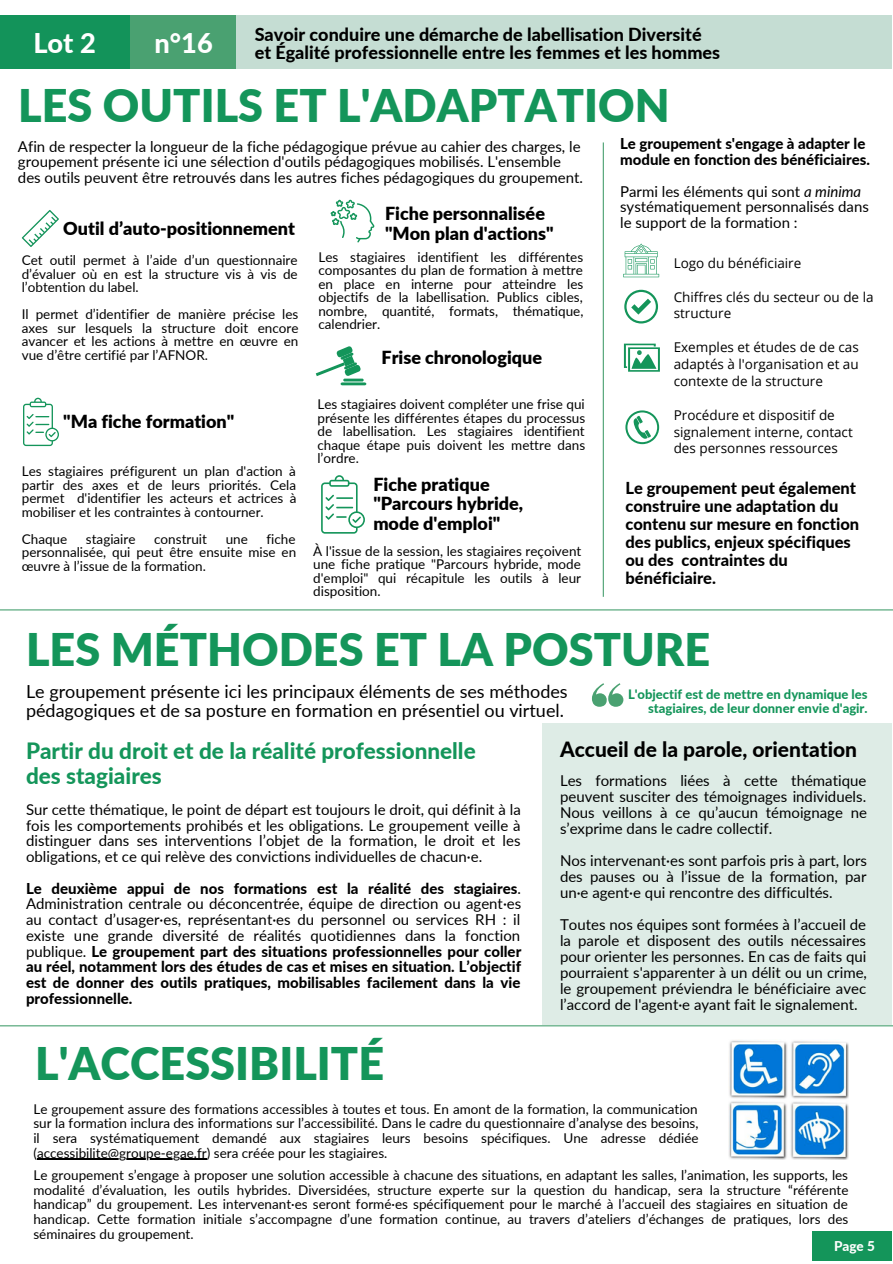
<style>
.page{position:relative;width:893px;height:1264px;background:#fff}
.page>*{position:absolute;margin:0;border:0;box-sizing:border-box;transform-origin:0 0}
.t1{font:900 45px "Lato";color:#14955a}
.t2{font:800 27.15px "Lato";color:#fff}
.t3{font:800 22.5px/24.8px "Lato";color:#14955a}
.t4{font:800 21px "Lato";color:#000}
.t5{font:900 18px/19px "Lato";color:#000}
.t6{font:18px/19px "Lato";color:#000}
.t7{font:800 18px/18px "Lato";color:#000}
.t8{font:800 16.5px/18px "Lato";color:#000}
.t9{font:15px/16px "Lato";color:#000;text-align:justify}
.t10{font:800 15px/15.8px "Lato";color:#000;text-align:justify}
.t11{font:13.5px/13.5px "Lato";color:#000;text-align:justify}
.t12{font:13.5px/16.8px "Open Sans";color:#000}
.t13{font:800 13.5px "Lato";color:#fefefe}
.t14{font:800 13.05px/14.1px "Lato";color:#14955a;text-align:right}
.s1{font-style:italic}
.s2{font-weight:400}
</style>
<div class="page">
<hr style="left:0;top:609px;width:892px;height:1px;background:#4aa171">
<svg style="left:592px;top:683px;width:31px;height:23px"></svg>
<img style="left:728px;top:1040px;width:120px;height:119px">
<hr style="left:0;top:1025px;width:892px;height:1px;background:#4aa171">
<div style="left:542px;top:723px;width:350px;height:301px;background:#deece6"></div>
<div style="left:812px;top:1231px;width:79px;height:29px;background:#14955a"></div>
<svg style="left:623px;top:243px;width:36px;height:34px"></svg>
<svg style="left:624px;top:290px;width:34px;height:33px"></svg>
<svg style="left:624px;top:343px;width:36px;height:29px"></svg>
<svg style="left:625px;top:410px;width:34px;height:34px"></svg>
<hr style="left:602px;top:142px;width:2px;height:455px;background:#4aa171">
<svg style="left:316px;top:346px;width:45px;height:30px"></svg>
<hr style="left:343px;top:378px;width:20px;height:3px;background:#14955a">
<hr style="left:340px;top:382px;width:26px;height:3px;background:#14955a;border-radius:2px">
<svg style="left:321px;top:475px;width:44px;height:58px"></svg>
<svg style="left:330px;top:200px;width:44px;height:42px"></svg>
<div style="left:0;top:15px;width:135px;height:54px;background:#13935a"></div>
<div style="left:236px;top:15px;width:656px;height:54px;background:#c5ddd3"></div>
<div style="left:130px;top:15px;width:106px;height:54px;background:#4aa171"></div>
<svg style="left:22px;top:210px;width:37px;height:37px"></svg>
<hr style="left:37px;top:1158px;width:170px;height:1px;background:#000">
<svg style="left:23px;top:398px;width:36px;height:48px"></svg>
<h2 class="t2" style="left:33px;top:26px;width:64px">Lot 2</h2>
<h2 class="t2" style="left:154px;top:26px;width:60px">n°16</h2>
<h3 class="t7" style="left:255px;top:25px;width:467px">Savoir conduire une démarche de labellisation Diversité et Égalité professionnelle entre les femmes et les hommes</h3>
<h1 class="t1" style="left:18px;top:78px;width:653px">LES OUTILS ET L'ADAPTATION</h1>
<p class="t10" style="left:620px;top:136px;width:251px">Le groupement s'engage à adapter le module en fonction des bénéficiaires.</p>
<p class="t9" style="left:620px;top:183px;width:250px;text-align:left">Parmi les éléments qui sont <span class="s1">a minima </span>systématiquement personnalisés dans le support de la formation :</p>
<p class="t9" style="left:18px;top:138px;width:566px;text-align:left">Afin de respecter la longueur de la fiche pédagogique prévue au cahier des charges, le groupement présente ici une sélection d'outils pédagogiques mobilisés. L'ensemble des outils peuvent être retrouvés dans les autres fiches pédagogiques du groupement.</p>
<h3 class="t5" style="left:63px;top:218px;width:233px">Outil d’auto-positionnement</h3>
<p class="t11" style="left:22px;top:253px;width:277px">Cet outil permet à l’aide d’un questionnaire d’évaluer où en est la structure vis à vis de l’obtention du label.</p>
<p class="t11" style="left:22px;top:307px;width:278px">Il permet d’identifier de manière précise les axes sur lesquels la structure doit encore avancer et les actions à mettre en œuvre en vue d’être certifié par l’AFNOR.</p>
<h3 class="t5" style="left:385px;top:204px;width:170px">Fiche personnalisée "Mon plan d'actions"</h3>
<p class="t11" style="left:318px;top:250px;width:266px">Les stagiaires identifient les différentes composantes du plan de formation à mettre en place en interne pour atteindre les objectifs de la labellisation. Publics cibles, nombre, quantité, formats, thématique, calendrier.</p>
<p class="t12" style="left:673px;top:254px;width:129px">Logo du bénéficiaire</p>
<p class="t12" style="left:673px;top:288px;width:201px">Chiffres clés du secteur ou de la structure</p>
<p class="t12" style="left:673px;top:338px;width:186px;text-align:justify">Exemples et études de de cas adaptés à l'organisation et au contexte de la structure</p>
<p class="t12" style="left:673px;top:406px;width:180px">Procédure et dispositif de signalement interne, contact des personnes ressources</p>
<h3 class="t5" style="left:381px;top:347px;width:162px">Frise chronologique</h3>
<p class="t11" style="left:317px;top:397px;width:269px">Les stagiaires doivent compléter une frise qui présente les différentes étapes du processus de labellisation. Les stagiaires identifient chaque étape puis doivent les mettre dans l’ordre.</p>
<h3 class="t5" style="left:373px;top:475px;width:151px">Fiche pratique "Parcours hybride, mode d'emploi"</h3>
<p class="t11" style="left:313px;top:544px;width:269px">À l'issue de la session, les stagiaires reçoivent une fiche pratique "Parcours hybride, mode d'emploi" qui récapitule les outils à leur disposition.</p>
<h3 class="t5" style="left:63px;top:411px;width:172px">"Ma fiche formation"</h3>
<p class="t11" style="left:22px;top:464px;width:276px">Les stagiaires préfigurent un plan d'action à partir des axes et de leurs priorités. Cela permet d'identifier les acteurs et actrices à mobiliser et les contraintes à contourner.</p>
<p class="t11" style="left:22px;top:532px;width:47px">Chaque</p>
<p class="t11" style="left:86px;top:532px;width:51px">stagiaire</p>
<p class="t11" style="left:154px;top:532px;width:54px">construit</p>
<p class="t11" style="left:226px;top:532px;width:24px">une</p>
<p class="t8" style="left:625px;top:479px;width:235px">Le groupement peut également construire une adaptation du contenu sur mesure en fonction des publics, enjeux spécifiques ou des contraintes du bénéficiaire.</p>
<p class="t11" style="left:22px;top:532px;width:276px;text-indent:245px">fiche personnalisée, qui peut être ensuite mise en œuvre à l’issue de la formation.</p>
<h1 class="t1" style="left:26px;top:622px;width:685px">LES MÉTHODES ET LA POSTURE</h1>
<h3 class="t6" style="left:26px;top:681px;width:543px">Le groupement présente ici les principaux éléments de ses méthodes pédagogiques et de sa posture en formation en présentiel ou virtuel.</h3>
<p class="t14" style="left:628px;top:686px;width:241px">L'objectif est de mettre en dynamique les stagiaires, de leur donner envie d'agir.</p>
<h3 class="t3" style="left:26px;top:738px;width:451px">Partir du droit et de la réalité professionnelle des stagiaires</h3>
<h3 class="t4" style="left:560px;top:736px;width:298px">Accueil de la parole, orientation</h3>
<p class="t9" style="left:560px;top:772px;width:308px">Les formations liées à cette thématique peuvent susciter des témoignages individuels.<br>Nous veillons à ce qu’aucun témoignage ne s’exprime dans le cadre collectif.</p>
<p class="t9" style="left:560px;top:852px;width:308px">Nos intervenant·es sont parfois pris à part, lors des pauses ou à l’issue de la formation, par un·e agent·e qui rencontre des difficultés.</p>
<p class="t9" style="left:560px;top:916px;width:308px">Toutes nos équipes sont formées à l’accueil de la parole et disposent des outils nécessaires pour orienter les personnes. En cas de faits qui pourraient s'apparenter à un délit ou un crime, le groupement préviendra le bénéficiaire avec l’accord de l'agent·e ayant fait le signalement.</p>
<p class="t9" style="left:26px;top:801px;width:496px">Sur cette thématique, le point de départ est toujours le droit, qui définit à la fois les comportements prohibés et les obligations. Le groupement veille à distinguer dans ses interventions l’objet de la formation, le droit et les obligations, et ce qui relève des convictions individuelles de chacun·e.</p>
<p class="t10" style="left:26px;top:880px;width:497px">Le deuxième appui de nos formations est la réalité des stagiaires<span class="s2">.<br>Administration centrale ou déconcentrée, équipe de direction ou agent·es au contact d’usager·es, représentant·es du personnel ou services RH : il existe une grande diversité de réalités quotidiennes dans la fonction publique.</span> Le groupement part des situations professionnelles pour coller au réel, notamment lors des études de cas et mises en situation. L’objectif est de donner des outils pratiques, mobilisables facilement dans la vie professionnelle.</p>
<h1 class="t1" style="left:35px;top:1035px;width:350px">L'ACCESSIBILITÉ</h1>
<p class="t11" style="left:33px;top:1101px;width:666px;line-height:14.5px">Le groupement assure des formations accessibles à toutes et tous. En amont de la formation, la communication sur la formation inclura des informations sur l’accessibilité. Dans le cadre du questionnaire d’analyse des besoins, il sera systématiquement demandé aux stagiaires leurs besoins spécifiques. Une adresse dédiée (accessibilite@groupe-egae.fr) sera créée pour les stagiaires.</p>
<p class="t11" style="left:33px;top:1167px;width:816px;line-height:14.5px">Le groupement s’engage à proposer une solution accessible à chacune des situations, en adaptant les salles, l’animation, les supports, les modalité d’évaluation, les outils hybrides. Diversidées, structure experte sur la question du handicap, sera la structure “référente handicap” du groupement. Les intervenant·es seront formé·es spécifiquement pour le marché à l’accueil des stagiaires en situation de handicap. Cette formation initiale s’accompagne d’une formation continue, au travers d’ateliers d’échanges de pratiques, lors des séminaires du groupement.</p>
<p class="t13" style="left:834px;top:1237px;width:42px">Page 5</p>
</div>
